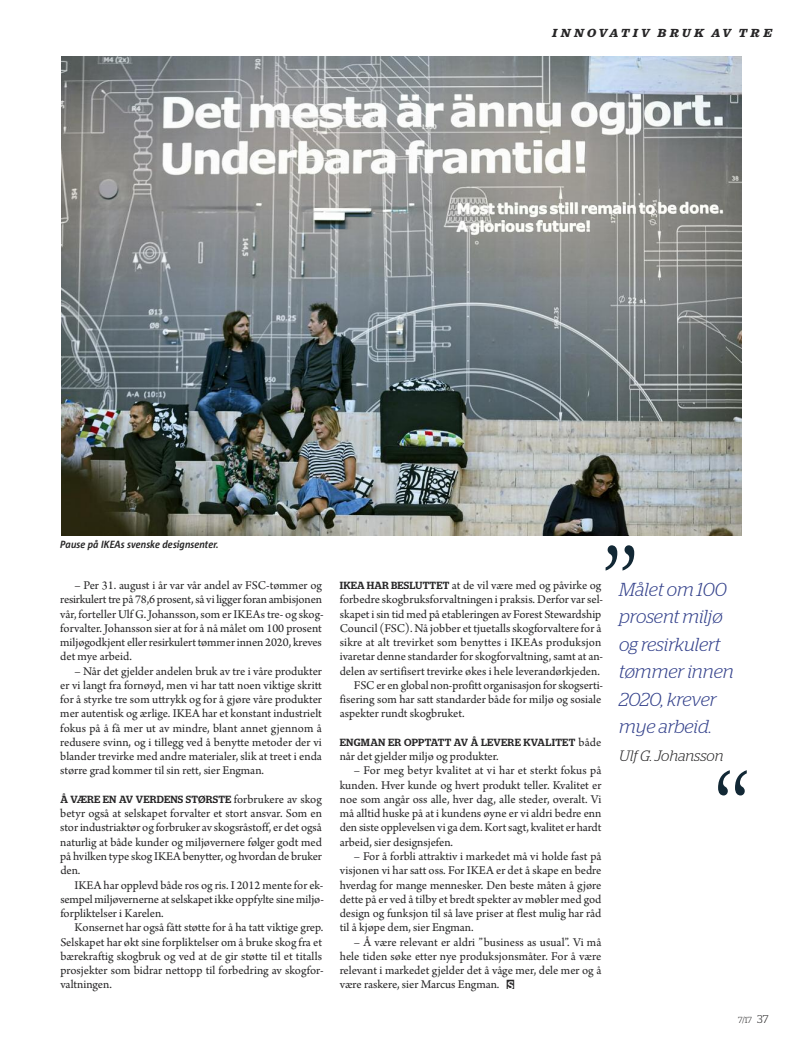
<style>
.page{position:relative;width:798px;height:1053px;background:#fff}
.page>*{position:absolute;margin:0;border:0;box-sizing:border-box;transform-origin:0 0}
.t1{font:italic 300 18.75px/27.5px "Stag";letter-spacing:-.005em;color:#33418b}
.t2{font:italic 300 15px "Stag";letter-spacing:-.005em;color:#272627}
.t3{font:12.5px/14.2px "Arno Pro";letter-spacing:-.005em;color:#272627;text-align:justify}
.t4{font:500 10.38px "Stag";letter-spacing:.02em;color:#272627}
.t5{font:italic 700 10.38px "Corpid C1 s S Cd";color:#272627}
.t6{font:italic 700 10px "Belizio";letter-spacing:.3em;color:#272627}
.t7{font:300 8.75px "Stag";color:#272627}
.s1{font-family:"Arno Pro";font-weight:400;font-size:12.5px}
.s2{font-family:"Stag";font-weight:500;font-size:10.38px}
.s3{font-family:"Skogdings";font-size:13.38px}
.s4{font-family:"Stag";font-weight:500;font-size:10.88px;color:#fff}
.s5{font-size:11.25px}
</style>
<div class="page">
<img style="left:62px;top:57px;width:679px;height:478px">
<svg style="left:718px;top:770px;width:28px;height:25px"></svg>
<svg style="left:605px;top:545px;width:29px;height:25px"></svg>
<p class="t6" style="left:552px;top:27px;width:221px">INNOVATIV BRUK AV TRE</p>
<p class="t5" style="left:60px;top:540px;width:160px">Pause på IKEAs svenske designsenter.</p>
<p class="t3" style="left:60px;top:579px;width:265px;text-align:left;text-indent:14px">– Per 31. august i år var vår andel av FSC-tømmer og resirkulerttre på 78,6 prosent,så vi liggerforan ambisjonen vår, forteller Ulf G.Johansson,som erIKEAstre- og skog&shy;forvalter. Johansson sier at for å nå målet om 100 prosent miljøgodkjent ellerresirkulerttømmerinnen 2020, kreves det mye arbeid.</p>
<p class="t3" style="left:60px;top:664px;width:263px;text-indent:14px">– Når det gjelder andelen bruk av tre i våre produkter er vi langt fra fornøyd, men vi har tatt noen viktige skritt for å styrke tre som uttrykk og for å gjøre våre produkter mer autentisk og ærlige. IKEA har et konstant industrielt fokus på å få mer ut av mindre, blant annet gjennom å redusere svinn, og i tillegg ved å benytte metoder der vi blander trevirke med andre materialer, slik at treet i enda større grad kommer til sin rett, sier Engman.</p>
<p class="t4" style="left:60px;top:795px;width:263px">Å VÆRE EN AV VERDENS STØRSTE <span class="s1">forbrukere av skog</span></p>
<p class="t3" style="left:60px;top:807px;width:263px">betyr også at selskapet forvalter et stort ansvar. Som en storindustriaktør og forbruker av skogsråstoff, er det også naturlig at både kunder og miljøvernere følger godt med på hvilken type skog IKEAbenytter, og hvordan de bruker den.</p>
<p class="t3" style="left:60px;top:878px;width:265px;text-indent:14px">IKEA har opplevd både ros og ris. I 2012 mente for ek&shy;sempelmiljøvernerne atselskapetikke oppfylte sinemiljø&shy;forpliktelser i Karelen.</p>
<p class="t3" style="left:60px;top:921px;width:265px;text-align:left;text-indent:14px">Konsernet har også fått støtte for å ha tatt viktige grep.<br>Selskapet har økt sine forpliktelser om å bruke skog fra et bærekraftig skogbruk og ved at de gir støtte til et titalls prosjekter som bidrar nettopp til forbedring av skogfor&shy;valtningen.</p>
<p class="t3" style="left:340px;top:579px;width:263px"><span class="s2">IKEA HAR BESLUTTET</span> at de vil være med og påvirke og</p>
<p class="t3" style="left:339px;top:593px;width:265px">forbedre skogbruksforvaltningen i praksis. Derfor var sel-</p>
<p class="t3" style="left:339px;top:607px;width:263px">skapet isin tidmed på etableringen av Forest Stewardship</p>
<p class="t3" style="left:339px;top:622px;width:263px">Council (FSC). Nå jobber et tjuetallsskogforvaltere for å</p>
<p class="t3" style="left:339px;top:636px;width:263px">sikre at alt trevirket som benyttes i IKEAs produksjon</p>
<p class="t3" style="left:339px;top:650px;width:265px">ivaretar denne standarder for skogforvaltning, samt at an-</p>
<p class="t3" style="left:339px;top:664px;width:261px">delen av sertifisert trevirke økes i hele leverandørkjeden.</p>
<p class="t3" style="left:354px;top:679px;width:251px">FSCer en global non-profitt organisasjon forskogserti-</p>
<p class="t3" style="left:339px;top:693px;width:263px">fisering som har satt standarder både for miljø og sosiale</p>
<p class="t3" style="left:339px;top:707px;width:126px">aspekter rundt skogbruket.</p>
<p class="t4" style="left:340px;top:738px;width:263px">ENGMAN ER OPPTATT AV Å LEVERE KVALITET <span class="s1">både</span></p>
<p class="t3" style="left:339px;top:750px;width:160px">når det gjelder miljø og produkter.</p>
<p class="t3" style="left:339px;top:764px;width:263px;text-indent:14px">– For meg betyr kvalitet at vi har et sterkt fokus på kunden. Hver kunde og hvert produkt teller. Kvalitet er noe som angår oss alle, hver dag, alle steder, overalt. Vi må alltid huske på at i kundens øyne er vi aldri bedre enn den siste opplevelsen vi ga dem.Kortsagt, kvalitet er hardt arbeid, sier designsjefen.</p>
<p class="t3" style="left:339px;top:850px;width:263px;text-indent:14px">– For å forbli attraktiv i markedet må vi holde fast på visjonen vi har satt oss. For IKEA er det å skape en bedre hverdag for mange mennesker. Den beste måten å gjøre dette på er ved å tilby et bredt spekter av møbler med god design og funksjon til så lave priser at flest mulig har råd til å kjøpe dem, sier Engman.</p>
<p class="t3" style="left:339px;top:935px;width:263px;text-indent:14px">– Å være relevant er aldri ”business as usual”. Vi må hele tiden søke etter nye produksjonsmåter. For å være relevant i markedet gjelder det å våge mer, dele mer og å være raskere, sier Marcus Engman. <span class="s3">q</span><span class="s4">S</span></p>
<h1 class="t1" style="left:619px;top:577px;width:116px">Målet om 100 prosent miljø og resirkulert tømmer innen<br>2020, krever mye arbeid.</h1>
<p class="t2" style="left:619px;top:750px;width:106px">Ulf G. Johansson</p>
<p class="t7" style="left:737px;top:1016px;width:32px">7/17 <span class="s5">37</span></p>
</div>
